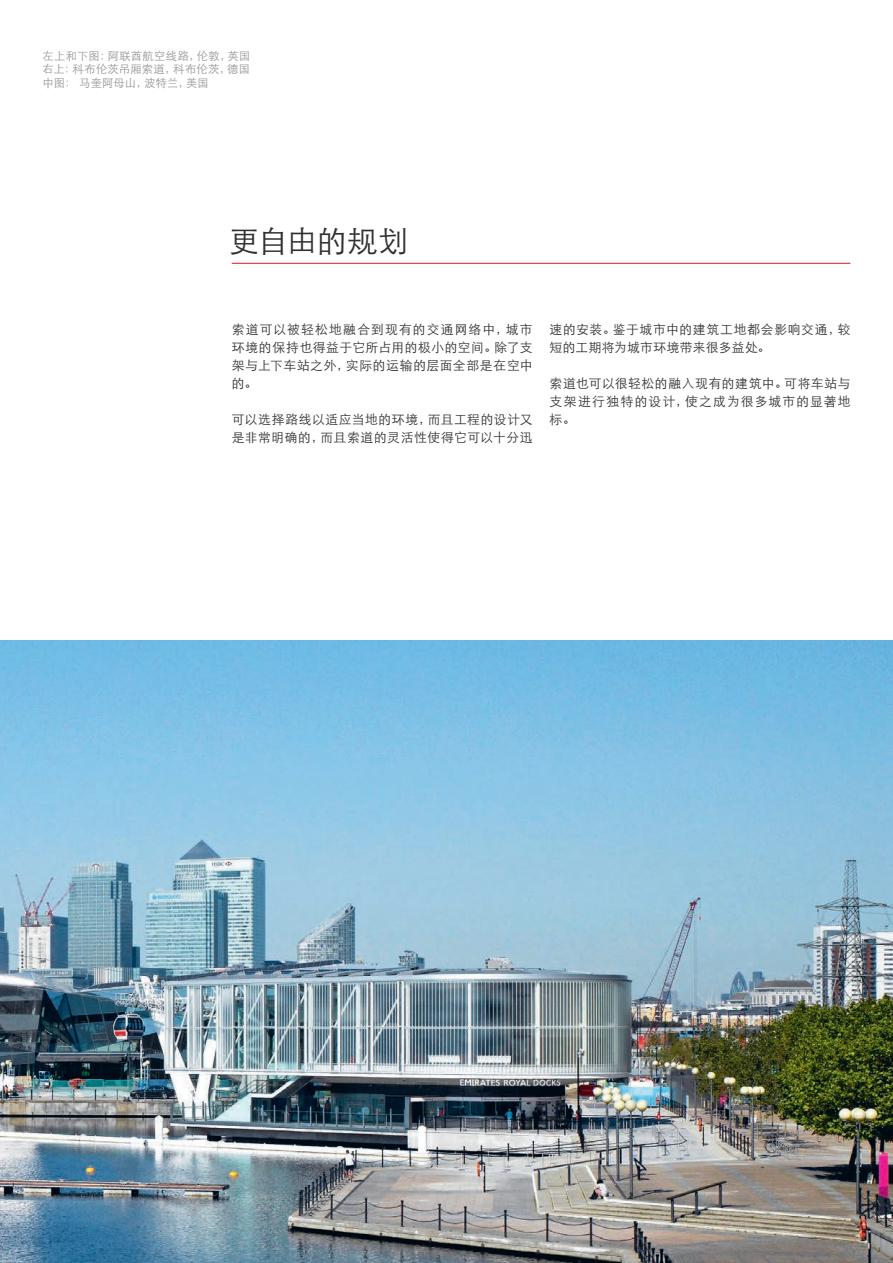
<style>
.page{position:relative;width:893px;height:1263px;background:#fff}
.page>*{position:absolute;margin:0;border:0;box-sizing:border-box;transform-origin:0 0}
.Headline{font:30px "ST Xihei";color:#312f30}
.Fließtext{font:12.75px/18px "ST Xihei";letter-spacing:.05em;color:#312f30;text-align:justify}
.BU_linksbündig{font:11.25px "ST Xihei";letter-spacing:.02em;color:#939598}
</style>
<div class="page">
<img style="left:0;top:640px;width:893px;height:623px">
<hr style="left:232px;top:263px;width:618px;height:1px;background:#d7171f">
<p class="BU_linksbündig" style="left:43px;top:50px;width:209px">左上和下图：阿联酋航空线路，伦敦，英国</p>
<p class="BU_linksbündig" style="left:43px;top:64px;width:209px">右上：科布伦茨吊厢索道，科布伦茨，德国</p>
<p class="BU_linksbündig" style="left:43px;top:77px;width:168px">中图： 马奎阿母山，波特兰，美国</p>
<p class="Headline" style="left:229px;top:226px;width:181px">更自由的规划</p>
<p class="Fließtext" style="left:232px;top:321px;width:302px">索道可以被轻松地融合到现有的交通网络中，城市环境的保持也得益于它所占用的极小的空间。除了支架与上下车站之外，实际的运输的层面全部是在空中的。</p>
<p class="Fließtext" style="left:232px;top:411px;width:302px">可以选择路线以适应当地的环境，而且工程的设计又是非常明确的，而且索道的灵活性使得它可以十分迅</p>
<p class="Fließtext" style="left:550px;top:321px;width:302px">速的安装。鉴于城市中的建筑工地都会影响交通，较短的工期将为城市环境带来很多益处。</p>
<p class="Fließtext" style="left:550px;top:375px;width:302px">索道也可以很轻松的融入现有的建筑中。可将车站与支架进行独特的设计，使之成为很多城市的显著地标。</p>
</div>
